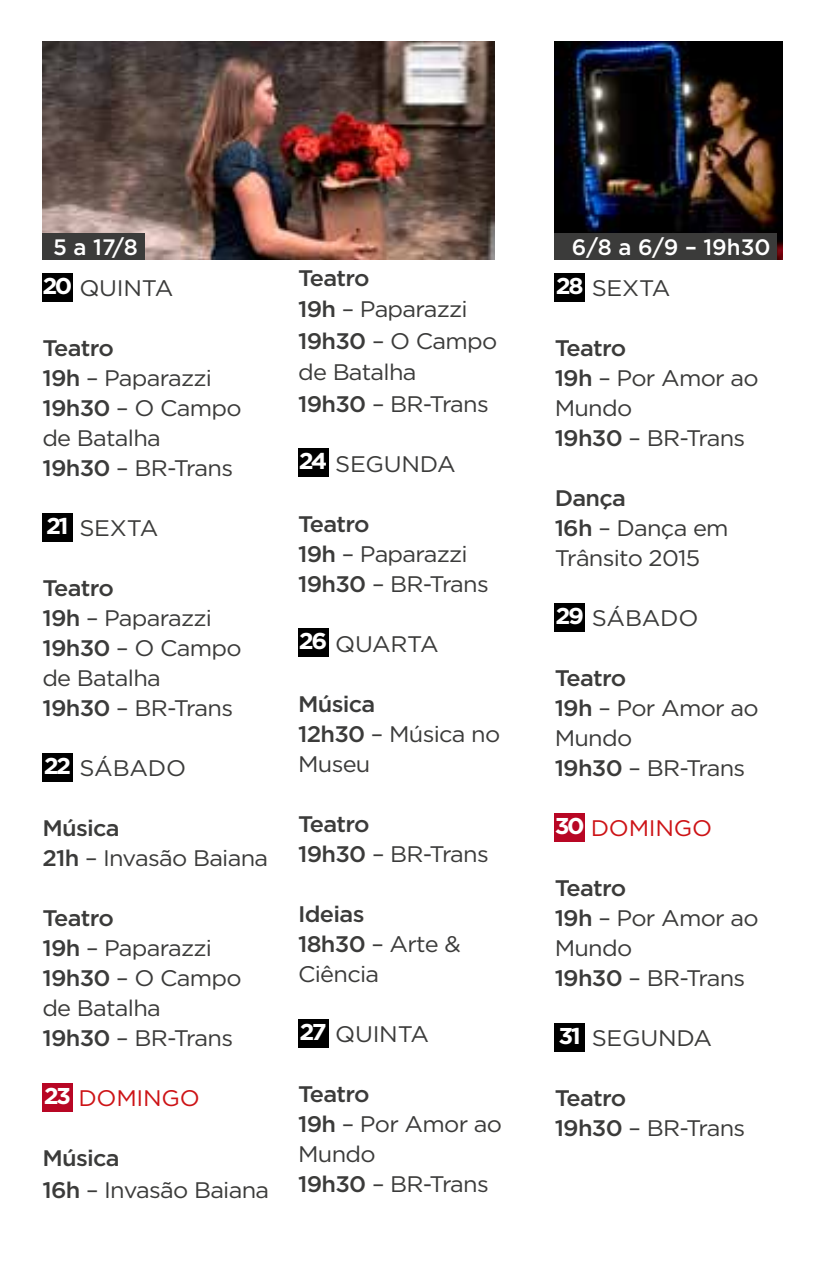
<style>
.page{position:relative;width:825px;height:1276px;background:#fff}
.page>*{position:absolute;margin:0;border:0;box-sizing:border-box;transform-origin:0 0}
.t1{font:22.5px/30px "Gotham";letter-spacing:-.03em;color:#3b3b3a;scale:1.05 1}
.t2{font:500 22.5px/30px "Gotham";letter-spacing:-.035em;color:#3b3b3a;scale:1.05 1}
.t3{font:22.5px "Gotham";letter-spacing:-.01em;color:#cd1316;scale:1.05 1}
.t4{font:22.5px "Gotham";letter-spacing:-.01em;color:#3b3b3a;scale:1.05 1}
.t5{font:500 22.2px "Gotham";color:#fff}
.s1{font-weight:700;font-size:22.8px;color:#fff}
.s2{font-weight:500}
.s3{font-weight:400}
</style>
<div class="page">
<div style="left:42px;top:273px;width:31px;height:28px;background:#000"></div>
<div style="left:42px;top:513px;width:31px;height:28px;background:#000"></div>
<div style="left:42px;top:753px;width:31px;height:28px;background:#000"></div>
<div style="left:42px;top:1083px;width:31px;height:28px;background:#b80624"></div>
<div style="left:298px;top:448px;width:31px;height:29px;background:#000"></div>
<div style="left:298px;top:628px;width:31px;height:29px;background:#000"></div>
<div style="left:298px;top:1018px;width:31px;height:29px;background:#000"></div>
<div style="left:555px;top:273px;width:30px;height:28px;background:#000"></div>
<div style="left:555px;top:603px;width:30px;height:28px;background:#000"></div>
<div style="left:555px;top:813px;width:30px;height:28px;background:#b80624"></div>
<div style="left:555px;top:1023px;width:30px;height:28px;background:#000"></div>
<img style="left:43px;top:41px;width:451px;height:218px">
<div style="left:42px;top:233px;width:103px;height:26px;background:#3b3b3a"></div>
<img style="left:555px;top:41px;width:228px;height:218px">
<div style="left:555px;top:233px;width:222px;height:26px;background:#3b3b3a"></div>
<p class="t5" style="left:53px;top:234px;width:86px">5 a 17/8</p>
<p class="t5" style="left:572px;top:234px;width:200px">6/8 a 6/9 – 19h30</p>
<p class="t1" style="left:42px;top:272px;width:126px"><span class="s1">20</span> QUINTA</p>
<p class="t1" style="left:42px;top:332px;width:191px"><span class="s2">Teatro<br>19h</span> – Paparazzi<br><span class="s2">19h30</span> – O Campo de Batalha<br><span class="s2">19h30</span> – BR-Trans</p>
<p class="t1" style="left:46px;top:512px;width:108px"><span class="s1">21</span> SEXTA</p>
<p class="t1" style="left:42px;top:572px;width:191px"><span class="s2">Teatro<br>19h</span> – Paparazzi<br><span class="s2">19h30</span> – O Campo de Batalha<br><span class="s2">19h30</span> – BR-Trans</p>
<p class="t1" style="left:44px;top:752px;width:137px"><span class="s1">22</span> SÁBADO</p>
<p class="t1" style="left:42px;top:812px;width:217px"><span class="s2">Música<br>21h</span> – Invasão Baiana</p>
<p class="t1" style="left:42px;top:902px;width:191px"><span class="s2">Teatro<br>19h</span> – Paparazzi<br><span class="s2">19h30</span> – O Campo de Batalha<br><span class="s2">19h30</span> – BR-Trans</p>
<p class="t3" style="left:44px;top:1085px;width:150px"><span class="s1">23</span> DOMINGO</p>
<p class="t1" style="left:42px;top:1142px;width:218px;line-height:31.5px"><span class="s2">Música<br>16h</span> – Invasão Baiana</p>
<p class="t1" style="left:298px;top:261px;width:191px;line-height:31.5px"><span class="s2">Teatro<br>19h</span> – Paparazzi<br><span class="s2">19h30</span> – O Campo de Batalha<br><span class="s2">19h30</span> – BR-Trans</p>
<p class="t4" style="left:299px;top:451px;width:151px"><span class="s1">24</span> SEGUNDA</p>
<p class="t1" style="left:298px;top:508px;width:183px"><span class="s2">Teatro<br>19h</span> – Paparazzi<br><span class="s2">19h30</span> – BR-Trans</p>
<p class="t1" style="left:299px;top:628px;width:135px"><span class="s1">26</span> QUARTA</p>
<p class="t1" style="left:298px;top:688px;width:194px"><span class="s2">Música<br>12h30</span> – Música no<br>Museu</p>
<p class="t2" style="left:298px;top:808px;width:183px">Teatro<br>19h30 <span class="s3">– BR-Trans</span></p>
<p class="t1" style="left:298px;top:898px;width:156px"><span class="s2">Ideias<br>18h30</span> – Arte &amp;<br>Ciência</p>
<p class="t1" style="left:299px;top:1018px;width:125px"><span class="s1">27</span> QUINTA</p>
<p class="t1" style="left:298px;top:1078px;width:196px"><span class="s2">Teatro<br>19h</span> – Por Amor ao<br>Mundo<br><span class="s2">19h30</span> – BR-Trans</p>
<p class="t1" style="left:556px;top:272px;width:111px"><span class="s1">28</span> SEXTA</p>
<p class="t1" style="left:555px;top:332px;width:196px"><span class="s2">Teatro<br>19h</span> – Por Amor ao<br>Mundo<br><span class="s2">19h30</span> – BR-Trans</p>
<p class="t1" style="left:555px;top:482px;width:167px"><span class="s2">Dança<br>16h</span> – Dança em<br>Trânsito 2015</p>
<p class="t1" style="left:555px;top:602px;width:138px"><span class="s1">29</span> SÁBADO</p>
<p class="t1" style="left:555px;top:662px;width:196px"><span class="s2">Teatro<br>19h</span> – Por Amor ao<br>Mundo<br><span class="s2">19h30</span> – BR-Trans</p>
<p class="t3" style="left:555px;top:815px;width:152px"><span class="s1">30</span> DOMINGO</p>
<p class="t1" style="left:555px;top:872px;width:196px"><span class="s2">Teatro<br>19h</span> – Por Amor ao<br>Mundo<br><span class="s2">19h30</span> – BR-Trans</p>
<p class="t4" style="left:558px;top:1025px;width:148px"><span class="s1">31</span> SEGUNDA</p>
<p class="t2" style="left:555px;top:1082px;width:183px">Teatro<br>19h30 <span class="s3">– BR-Trans</span></p>
</div>
